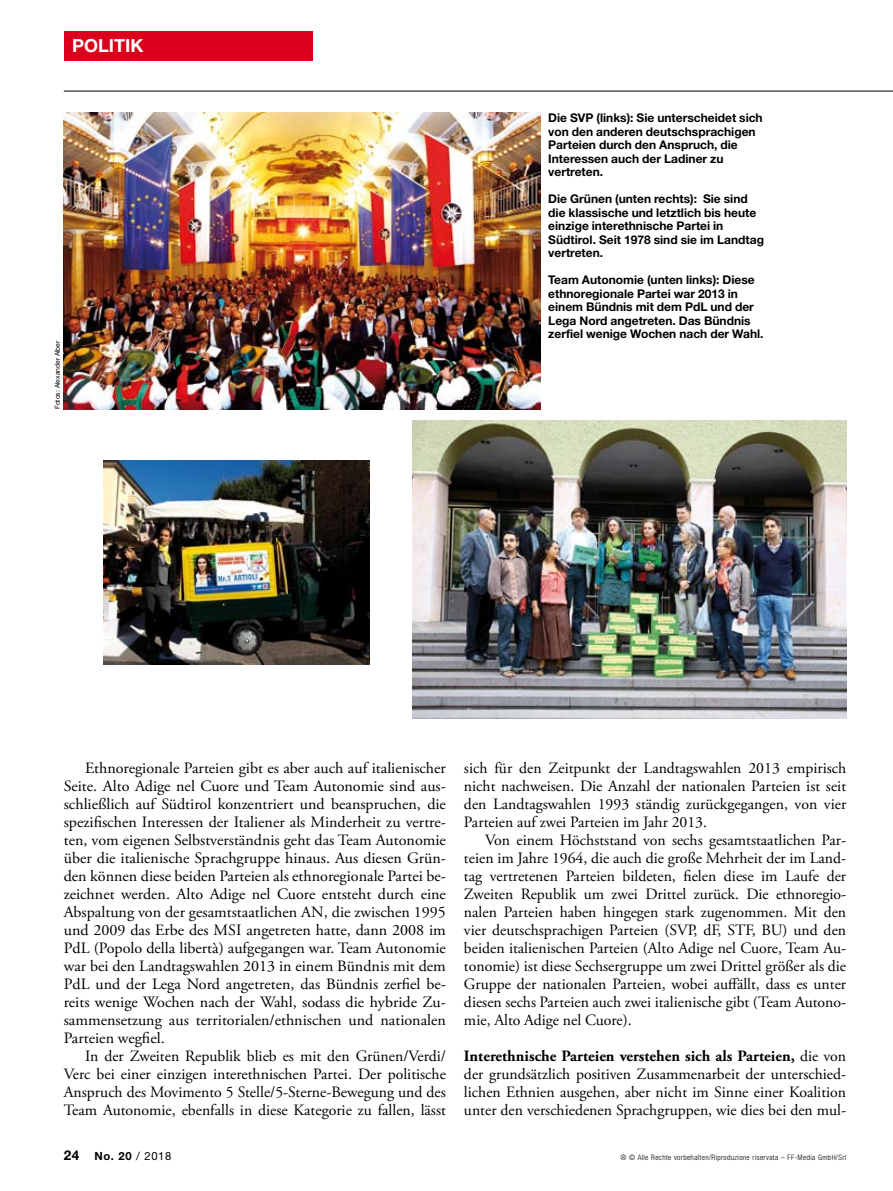
<style>
.page{position:relative;width:893px;height:1191px;background:#fff}
.page>*{position:absolute;margin:0;border:0;box-sizing:border-box;transform-origin:0 0}
.t1{font:700 18px "Helvetica Neue LT Std";color:#fff}
.t2{font:15.75px/18px "Adobe Garamond Pro";color:#000;text-align:justify}
.t3{font:700 12px/13.5px "Helvetica Neue LT Std";color:#000}
.t4{font:700 11.25px "Helvetica Neue LT Std";color:#000}
.t5{font:300 condensed 7.5px "Helvetica Neue LT Std";letter-spacing:.05em;color:#000}
.t6{font:6.75px "Helvetica Neue LT Std";color:#000}
.s1{font-weight:700}
.s2{font-size:13.5px}
.s3{font-weight:400}
</style>
<div class="page">
<hr style="left:64px;top:91px;width:829px;height:1px;background:#000">
<div style="left:64px;top:31px;width:249px;height:29px;background:#db001b"></div>
<img style="left:413px;top:421px;width:433px;height:297px">
<img style="left:103px;top:460px;width:266px;height:204px">
<img style="left:64px;top:112px;width:476px;height:297px">
<p class="t1" style="left:72px;top:34px;width:73px">politik</p>
<p class="t6" style="left:53px;top:409px;width:70px;rotate:-90deg">Fotos: Alexander Alber</p>
<p class="t3" style="left:548px;top:111px;width:216px">Die SVP (links): Sie unterscheidet sich von den anderen deutschsprachigen<br>Parteien durch den Anspruch, die<br>Interessen auch der Ladiner zu vertreten.</p>
<p class="t3" style="left:548px;top:192px;width:217px">Die Grünen (unten rechts): Sie sind die klassische und letztlich bis heute einzige interethnische Partei in<br>Südtirol. Seit 1978 sind sie im Landtag vertreten.</p>
<p class="t3" style="left:548px;top:273px;width:217px">Team Autonomie (unten links): Diese ethnoregionale Partei war 2013 in einem Bündnis mit dem PdL und der Lega Nord angetreten. Das Bündnis zerfiel wenige Wochen nach der Wahl.</p>
<p class="t2" style="left:64px;top:759px;width:384px;text-indent:21px">Ethnoregionale Parteien gibt es aber auch auf italienischer Seite. Alto Adige nel Cuore und Team Autonomie sind aus&shy;schließlich auf Südtirol konzentriert und beanspruchen, die spezifischen Interessen der Italiener als Minderheit zu vertre&shy;ten, vom eigenen Selbstverständnis geht das Team Autonomie über die italienische Sprachgruppe hinaus. Aus diesen Grün&shy;den können diese beiden Parteien als ethnoregionale Partei be&shy;zeichnet werden. Alto Adige nel Cuore entsteht durch eine Abspaltung von der gesamtstaatlichen AN, die zwischen 1995 und 2009 das Erbe des MSI angetreten hatte, dann 2008 im PdL (Popolo della libertà) aufgegangen war. Team Autonomie war bei den Landtagswahlen 2013 in einem Bündnis mit dem PdL und der Lega Nord angetreten, das Bündnis zerfiel be&shy;reits wenige Wochen nach der Wahl, sodass die hybride Zu&shy;sammensetzung aus territorialen/ethnischen und nationalen Parteien wegfiel.</p>
<p class="t2" style="left:64px;top:1047px;width:384px;text-indent:21px">In der Zweiten Republik blieb es mit den Grünen/Verdi/ Verc bei einer einzigen interethnischen Partei. Der politische Anspruch des Movimento 5 Stelle/5-Sterne-Bewegung und des Team Autonomie, ebenfalls in diese Kategorie zu fallen, lässt</p>
<p class="t2" style="left:464px;top:759px;width:384px">sich für den Zeitpunkt der Landtagswahlen 2013 empirisch nicht nachweisen. Die Anzahl der nationalen Parteien ist seit den Landtagswahlen 1993 ständig zurückgegangen, von vier Parteien auf zwei Parteien im Jahr 2013.</p>
<p class="t2" style="left:464px;top:831px;width:384px;text-indent:21px">Von einem Höchststand von sechs gesamtstaatlichen Par&shy;teien im Jahre 1964, die auch die große Mehrheit der im Land&shy;tag vertretenen Parteien bildeten, fielen diese im Laufe der Zweiten Republik um zwei Drittel zurück. Die ethnoregio&shy;nalen Parteien haben hingegen stark zugenommen. Mit den vier deutschsprachigen Parteien (SVP, dF, STF, BU) und den beiden italienischen Parteien (Alto Adige nel Cuore, Team Au&shy;tonomie) ist diese Sechsergruppe um zwei Drittel größer als die Gruppe der nationalen Parteien, wobei auffällt, dass es unter diesen sechs Parteien auch zwei italienische gibt (Team Autono&shy;mie, Alto Adige nel Cuore).</p>
<p class="t2" style="left:464px;top:1047px;width:384px"><span class="s1">Interethnische Parteien verstehen sich als Parteien,</span> die von der grundsätzlich positiven Zusammenarbeit der unterschied&shy;lichen Ethnien ausgehen, aber nicht im Sinne einer Koalition unter den verschiedenen Sprachgruppen, wie dies bei den mul-</p>
<p class="t4" style="left:64px;top:1149px;width:109px"><span class="s2">24</span> No. 20 <span class="s3">/ 2018</span></p>
<p class="t5" style="left:620px;top:1153px;width:227px">® © Alle Rechte vorbehalten/Riproduzione riservata – FF-Media GmbH/Srl</p>
</div>
